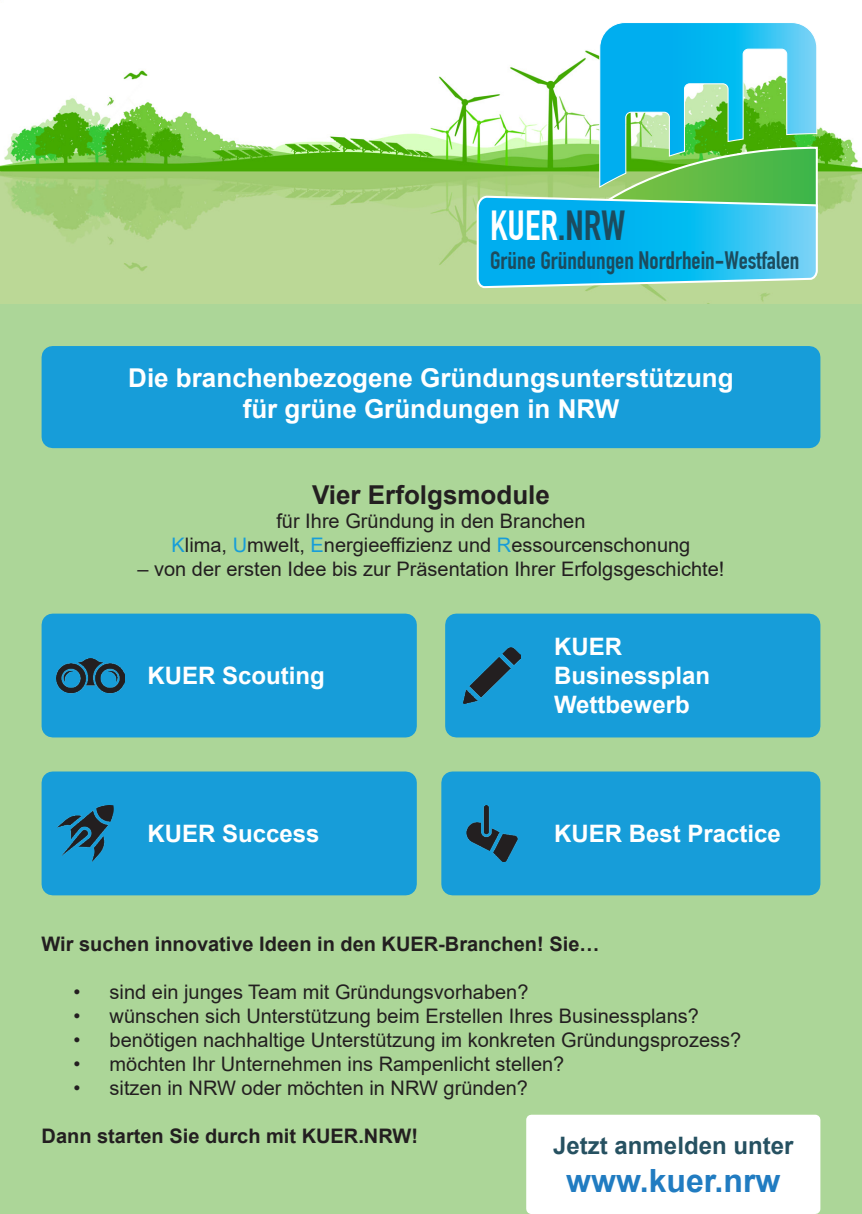
<style>
.page{position:relative;width:862px;height:1214px;background:#fff}
.page>*{position:absolute;margin:0;border:0;box-sizing:border-box;transform-origin:0 0}
.t1{font:41px "DIN Engschrift LT";color:#fff}
.t2{font:700 32px "Arial";color:#217cc1}
.t3{font:700 26px "Arial";color:#fff}
.t4{font:700 26px "Arial";color:#231f20}
.t5{font:24.6px "DIN Engschrift LT";color:#1c4b5d}
.t6{font:700 24px "Arial";color:#fff}
.t7{font:700 24px "Arial";color:#265161}
.t8{font:20px "Arial";color:#231f20}
.t9{font:700 20px "Arial";color:#231f20}
.s1{color:#1c4b5d}
.s2{color:#179dd9}
</style>
<div class="page">
<div style="left:0;top:0;width:862px;height:1213px;background:#acd698"></div>
<div style="left:53px;top:357px;width:756px;height:80px;background:#179dd9"></div>
<div style="left:42px;top:346px;width:778px;height:102px;border:22px solid #179dd9"></div>
<div style="left:456px;top:624px;width:353px;height:102px;background:#179dd9"></div>
<div style="left:445px;top:613px;width:375px;height:124px;border:22px solid #179dd9"></div>
<div style="left:53px;top:624px;width:353px;height:102px;background:#179dd9"></div>
<div style="left:42px;top:613px;width:375px;height:124px;border:22px solid #179dd9"></div>
<div style="left:53px;top:782px;width:353px;height:102px;background:#179dd9"></div>
<div style="left:42px;top:771px;width:375px;height:124px;border:22px solid #179dd9"></div>
<div style="left:452px;top:782px;width:357px;height:102px;background:#179dd9"></div>
<div style="left:441px;top:771px;width:379px;height:124px;border:22px solid #179dd9"></div>
<div style="left:531px;top:1119px;width:284px;height:89px;background:#fff"></div>
<div style="left:526px;top:1114px;width:294px;height:99px;border:10px solid #fff"></div>
<img style="left:0;top:0;width:862px;height:303px">
<img style="left:57px;top:641px;width:68px;height:68px">
<img style="left:463px;top:647px;width:57px;height:56px">
<img style="left:57px;top:805px;width:56px;height:56px">
<img style="left:463px;top:805px;width:55px;height:56px">
<svg style="left:476px;top:22px;width:343px;height:267px"></svg>
<p class="t1" style="left:490px;top:201px;width:137px">KUER<span class="s1">.NRW</span></p>
<p class="t5" style="left:490px;top:246px;width:311px">Grüne Gründungen Nordrhein-Westfalen</p>
<p class="t3" style="left:128px;top:359px;width:607px">Die branchenbezogene Gründungsunterstützung</p>
<p class="t3" style="left:243px;top:390px;width:378px">für grüne Gründungen in NRW</p>
<p class="t4" style="left:312px;top:477px;width:239px">Vier Erfolgsmodule</p>
<p class="t8" style="left:276px;top:507px;width:311px">für Ihre Gründung in den Branchen</p>
<p class="t8" style="left:172px;top:531px;width:520px"><span class="s2">K</span>lima, <span class="s2">U</span>mwelt, <span class="s2">E</span>nergieeffizienz und <span class="s2">R</span>essourcenschonung</p>
<p class="t8" style="left:137px;top:555px;width:588px">– von der ersten Idee bis zur Präsentation Ihrer Erfolgsgeschichte!</p>
<p class="t6" style="left:147px;top:659px;width:179px">KUER Scouting</p>
<p class="t6" style="left:554px;top:630px;width:69px">KUER</p>
<p class="t6" style="left:554px;top:659px;width:158px">Businessplan</p>
<p class="t6" style="left:554px;top:687px;width:137px">Wettbewerb</p>
<p class="t6" style="left:147px;top:816px;width:174px">KUER Success</p>
<p class="t6" style="left:554px;top:816px;width:228px">KUER Best Practice</p>
<p class="t9" style="left:42px;top:929px;width:559px">Wir suchen innovative Ideen in den KUER-Branchen! Sie…</p>
<p class="t8" style="left:74px;top:977px;width:456px">• sind ein junges Team mit Gründungsvorhaben?</p>
<p class="t8" style="left:74px;top:1001px;width:627px">• wünschen sich Unterstützung beim Erstellen Ihres Businessplans?</p>
<p class="t8" style="left:74px;top:1025px;width:669px">• benötigen nachhaltige Unterstützung im konkreten Gründungsprozess?</p>
<p class="t8" style="left:74px;top:1049px;width:492px">• möchten Ihr Unternehmen ins Rampenlicht stellen?</p>
<p class="t8" style="left:74px;top:1073px;width:456px">• sitzen in NRW oder möchten in NRW gründen?</p>
<p class="t9" style="left:42px;top:1121px;width:378px">Dann starten Sie durch mit KUER.NRW!</p>
<p class="t7" style="left:553px;top:1128px;width:242px">Jetzt anmelden unter</p>
<p class="t2" style="left:566px;top:1158px;width:215px">www.kuer.nrw</p>
</div>
